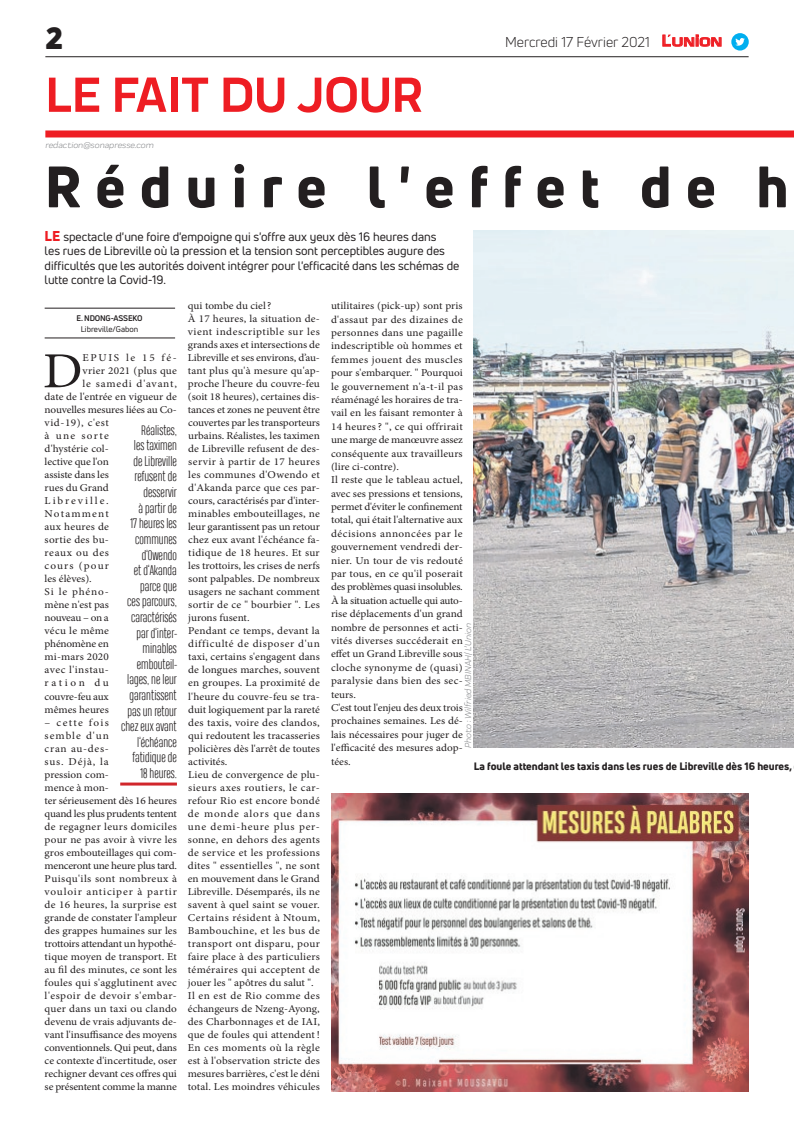
<style>
.page{position:relative;width:794px;height:1129px;background:#fff}
.page>*{position:absolute;margin:0;border:0;box-sizing:border-box;transform-origin:0 0}
.t1{font:800 57px "Uni Neue";letter-spacing:.25em;color:#231f20}
.t2{font:700 51px "Praktika";color:#ee1d23}
.t3{font:50.5px "Minion Pro";color:#231f20;scale:1.07 1}
.t4{font:900 30px "Uni Neue";color:#231f20}
.t5{font:14px "Uni Neue";color:#231f20}
.t6{font:300 13px/15.6px "Heading Compressed Pro";color:#231f20;text-align:right}
.t7{font:12px/14.4px "Uni Neue";color:#231f20}
.t8{font:10.5px/13px "Minion Pro";letter-spacing:.005em;color:#231f20;scale:1.07 1}
.t9{font:800 10.5px "Uni Neue";color:#231f20}
.t10{font:10.5px "Minion Pro";letter-spacing:.07em;color:#231f20;scale:1.07 1}
.t11{font:10.5px "Minion Pro";letter-spacing:.035em;color:#231f20;scale:1.07 1}
.t12{font:10.5px "Minion Pro";letter-spacing:-.025em;color:#231f20;scale:1.07 1}
.t13{font:10.5px "Minion Pro";letter-spacing:.145em;color:#231f20;scale:1.07 1}
.t14{font:10.5px "Minion Pro";letter-spacing:.175em;color:#231f20;scale:1.07 1}
.t15{font:10.5px "Minion Pro";letter-spacing:-.03em;color:#231f20;scale:1.07 1}
.t16{font:10.5px "Minion Pro";letter-spacing:-.02em;color:#231f20;scale:1.07 1}
.t17{font:10.5px "Minion Pro";letter-spacing:.055em;color:#231f20;scale:1.07 1}
.t18{font:10.5px "Minion Pro";letter-spacing:.095em;color:#231f20;scale:1.07 1}
.t19{font:10.5px "Minion Pro";letter-spacing:.075em;color:#231f20;scale:1.07 1}
.t20{font:10.5px "Minion Pro";letter-spacing:.115em;color:#231f20;scale:1.07 1}
.t21{font:10.5px "Minion Pro";letter-spacing:.1em;color:#231f20;scale:1.07 1}
.t22{font:10.5px "Minion Pro";letter-spacing:.23em;color:#231f20;scale:1.07 1}
.t23{font:italic 9px "Praktika";color:#818386}
.t24{font:8px "Uni Neue";color:#231f20}
.t25{font:700 8px "Uni Neue";letter-spacing:-.02em;color:#231f20}
.s1{font-family:"Eurostile";font-weight:600;font-size:14.9px;color:#ee1d23}
.s2{font-family:"Eurostile";font-weight:600;font-size:11.4px;color:#ee1d23}
.s3{font-weight:800;font-size:14px;color:#ee1d23}
</style>
<div class="page">
<hr style="left:45px;top:56px;width:703px;height:1px;background:#231f20">
<img style="left:332px;top:793px;width:417px;height:298px">
<svg style="left:662px;top:34px;width:60px;height:13px"></svg>
<div style="left:731px;top:33px;width:17px;height:18px;background:#00aeef;border-radius:50%"></div>
<svg style="left:735px;top:38px;width:10px;height:8px"></svg>
<div style="left:45px;top:130px;width:749px;height:7px;background:#ee1d23"></div>
<hr style="left:45px;top:337px;width:130px;height:1px;background:#231f20">
<hr style="left:45px;top:308px;width:130px;height:1px;background:#231f20">
<hr style="left:120px;top:782px;width:57px;height:3px;background:#d1262b">
<img style="left:474px;top:230px;width:320px;height:517px">
<h3 class="t4" style="left:45px;top:17px;width:19px">2</h3>
<h2 class="t2" style="left:45px;top:54px;width:378px">LE FAIT DU JOUR</h2>
<p class="t23" style="left:45px;top:139px;width:110px">redaction@sonapresse.com</p>
<h3 class="t5" style="left:505px;top:33px;width:218px">Mercredi 17 Février 2021 <span class="s1">L</span><span class="s2">UNION</span></h3>
<h1 class="t1" style="left:45px;top:148px;width:745px">Réduire l'effet de h</h1>
<p class="t7" style="left:45px;top:229px;width:416px"><span class="s3">LE</span> spectacle d'une foire d'empoigne qui s'offre aux yeux dès 16 heures dans<br>les rues de Libreville où la pression et la tension sont perceptibles augure des difficultés que les autorités doivent intégrer pour l'efficacité dans les schémas de lutte contre la Covid-19.</p>
<p class="t25" style="left:76px;top:313px;width:68px">E. NDONG-ASSEKO</p>
<p class="t24" style="left:81px;top:324px;width:59px">Libreville/Gabon</p>
<p class="t8" style="left:188px;top:299px;width:125px">qui tombe du ciel?<br>À 17 heures, la situation de&shy;vient indescriptible sur les grands axes et intersections de<br>Libreville et ses environs, d’au&shy;tant plus qu'à mesure qu'ap&shy;proche l'heure du couvre-feu (soit 18 heures), certaines dis&shy;tances et zones ne peuvent être couvertes par les transporteurs urbains. Réalistes, les taximen de Libreville refusent de des&shy;servir à partir de 17 heures les communes d'Owendo et d'Akanda parce que ces par&shy;cours, caractérisés par d'inter&shy;minables embouteillages, ne leur garantissent pas un retour chez eux avant l'échéance fa&shy;tidique de 18 heures. Et sur les trottoirs, les crises de nerfs sont palpables. De nombreux usagers ne sachant comment sortir de ce " bourbier ". Les jurons fusent.<br>Pendant ce temps, devant la difficulté de disposer d'un taxi, certains s'engagent dans de longues marches, souvent en groupes. La proximité de l'heure du couvre-feu se tra&shy;duit logiquement par la rareté des taxis, voire des clandos, qui redoutent les tracasseries policières dès l'arrêt de toutes activités.<br>Lieu de convergence de plu&shy;sieurs axes routiers, le car&shy;refour Rio est encore bondé de monde alors que dans une demi-heure plus per&shy;sonne, en dehors des agents de service et les professions dites " essentielles ", ne sont en mouvement dans le Grand<br>Libreville. Désemparés, ils ne savent à quel saint se vouer.<br>Certains résident à Ntoum,<br>Bambouchine, et les bus de transport ont disparu, pour faire place à des particuliers téméraires qui acceptent de jouer les " apôtres du salut ".<br>Il en est de Rio comme des échangeurs de Nzeng-Ayong, des Charbonnages et de IAI, que de foules qui attendent !<br>En ces moments où la règle est à l'observation stricte des mesures barrières, c'est le déni total. Les moindres véhicules</p>
<p class="t8" style="left:331px;top:299px;width:125px;line-height:13.4px">utilitaires (pick-up) sont pris d'assaut par des dizaines de personnes dans une pagaille indescriptible où hommes et femmes jouent des muscles pour s'embarquer. " Pourquoi le gouvernement n'a-t-il pas réaménagé les horaires de tra&shy;vail en les faisant remonter à<br>14 heures? ", ce qui offrirait une marge de manœuvre assez conséquente aux travailleurs (lire ci-contre).<br>Il reste que le tableau actuel, avec ses pressions et tensions, permet d'éviter le confinement total, qui était l'alternative aux décisions annoncées par le gouvernement vendredi der&shy;nier. Un tour de vis redouté par tous, en ce qu'il poserait des problèmes quasi insolubles.<br>À la situation actuelle qui auto&shy;rise déplacements d'un grand nombre de personnes et acti&shy;vités diverses succéderait en effet un Grand Libreville sous cloche synonyme de (quasi) paralysie dans bien des sec&shy;teurs.<br>C'est tout l'enjeu des deux trois prochaines semaines. Les dé&shy;lais nécessaires pour juger de l'efficacité des mesures adop&shy;tées.</p>
<h3 class="t3" style="left:43px;top:337px;width:39px">D</h3>
<p class="t13" style="left:83px;top:351px;width:90px">EPUIS le 15 fé-</p>
<p class="t8" style="left:83px;top:364px;width:90px">vrier 2021 (plus que</p>
<p class="t10" style="left:83px;top:377px;width:90px">le samedi d'avant,</p>
<p class="t8" style="left:45px;top:390px;width:125px">date de l'entrée en vigueur de</p>
<p class="t8" style="left:45px;top:403px;width:125px">nouvelles mesures liées au Co-</p>
<p class="t8" style="left:45px;top:416px;width:62px">vid-19), c'est</p>
<p class="t20" style="left:45px;top:429px;width:62px">à une sorte</p>
<p class="t8" style="left:45px;top:442px;width:62px">d'hystérie col-</p>
<p class="t8" style="left:45px;top:455px;width:62px">lective que l'on</p>
<p class="t8" style="left:45px;top:468px;width:62px">assiste dans les</p>
<p class="t8" style="left:45px;top:481px;width:61px">rues du Grand</p>
<p class="t14" style="left:45px;top:494px;width:61px">Libreville.</p>
<p class="t21" style="left:45px;top:507px;width:62px">Notamment</p>
<p class="t8" style="left:45px;top:520px;width:62px">aux heures de</p>
<p class="t8" style="left:45px;top:533px;width:62px">sortie des bu-</p>
<p class="t17" style="left:45px;top:546px;width:62px">reaux ou des</p>
<p class="t18" style="left:45px;top:559px;width:62px">cours (pour</p>
<p class="t8" style="left:45px;top:572px;width:46px">les élèves).</p>
<p class="t19" style="left:45px;top:585px;width:62px">Si le phéno-</p>
<p class="t8" style="left:45px;top:598px;width:62px">mène n'est pas</p>
<p class="t15" style="left:45px;top:611px;width:62px">nouveau – on a</p>
<p class="t8" style="left:45px;top:624px;width:61px">vécu le même</p>
<p class="t16" style="left:45px;top:637px;width:61px">phénomène en</p>
<p class="t8" style="left:45px;top:650px;width:61px">mi-mars 2020</p>
<p class="t11" style="left:45px;top:663px;width:62px">avec l'instau-</p>
<p class="t22" style="left:45px;top:676px;width:62px">ration du</p>
<p class="t12" style="left:45px;top:689px;width:61px">couvre-feu aux</p>
<p class="t8" style="left:45px;top:702px;width:62px">mêmes heures</p>
<p class="t8" style="left:45px;top:715px;width:125px">– cette fois<br>semble d'un<br>cran au-des-<br>sus. Déjà, la<br>pression com-<br>mence à mon-<br>ter sérieusement dès 16 heures quand les plus prudents tentent de regagner leurs domiciles pour ne pas avoir à vivre les gros embouteillages qui com&shy;menceront une heure plus tard.<br>Puisqu'ils sont nombreux à vouloir anticiper à partir de 16 heures, la surprise est grande de constater l'ampleur des grappes humaines sur les trottoirs attendant un hypothé&shy;tique moyen de transport. Et au fil des minutes, ce sont les foules qui s'agglutinent avec l'espoir de devoir s'embar&shy;quer dans un taxi ou clando devenu de vrais adjuvants de&shy;vant l'insuffisance des moyens conventionnels. Qui peut, dans ce contexte d'incertitude, oser rechigner devant ces offres qui se présentent comme la manne</p>
<p class="t6" style="left:121px;top:423px;width:57px">Réalistes,<br>les taximen<br>de Libreville refusent de desservir<br>à partir de<br>17 heures les communes d’Owendo<br>et d’Akanda parce que<br>ces parcours, caractérisés par d’inter&shy;minables embouteil&shy;lages, ne leur garantissent pas un retour chez eux avant l’échéance fatidique de<br>18 heures.</p>
<p class="t23" style="left:462px;top:747px;width:126px;rotate:-90deg">Photo : Wilfried MBINAH/ L’Union</p>
<p class="t9" style="left:474px;top:758px;width:319px">La foule attendant les taxis dans les rues de Libreville dès 16 heures,</p>
</div>
